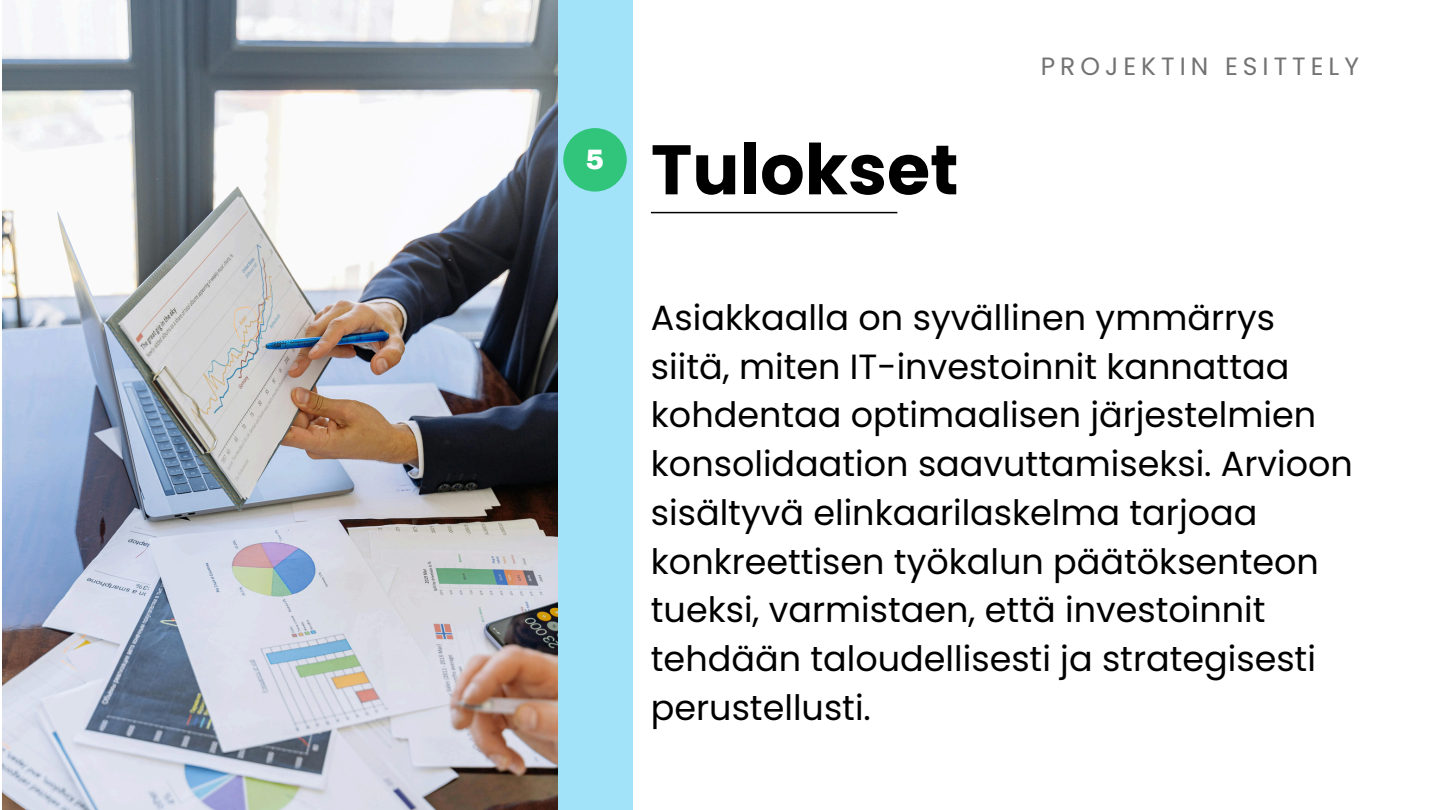
<style>
.page{position:relative;width:1440px;height:810px;background:#fff}
.page>*{position:absolute;margin:0;border:0;box-sizing:border-box;transform-origin:0 0}
.t1{font:700 70px "Poppins";color:#000}
.t2{font:35px/48.8px "Poppins";color:#000}
.t3{font:900 27.5px "Archivo";color:#fff}
.t4{font:25px "Poppins";letter-spacing:.2em;color:#737373}
</style>
<div class="page">
<div style="left:558px;top:0;width:74px;height:810px;background:#a2e3f9"></div>
<img style="left:2px;top:0;width:556px;height:810px">
<div style="left:563px;top:128px;width:64px;height:64px;background:#30c57a;border-radius:50%"></div>
<hr style="left:651px;top:212px;width:246px;height:1px;background:#000">
<h1 class="t3" style="left:586px;top:144px;width:20px">5</h1>
<p class="t1" style="left:651px;top:121px;width:309px">Tulokset</p>
<h2 class="t4" style="left:1041px;top:49px;width:320px">PROJEKTIN ESITTELY</h2>
<p class="t2" style="left:651px;top:293px;width:704px">Asiakkaalla on syvällinen ymmärrys siitä, miten IT-investoinnit kannattaa kohdentaa optimaalisen järjestelmien konsolidaation saavuttamiseksi. Arvioon sisältyvä elinkaarilaskelma tarjoaa konkreettisen työkalun päätöksenteon tueksi, varmistaen, että investoinnit tehdään taloudellisesti ja strategisesti perustellusti.</p>
</div>
